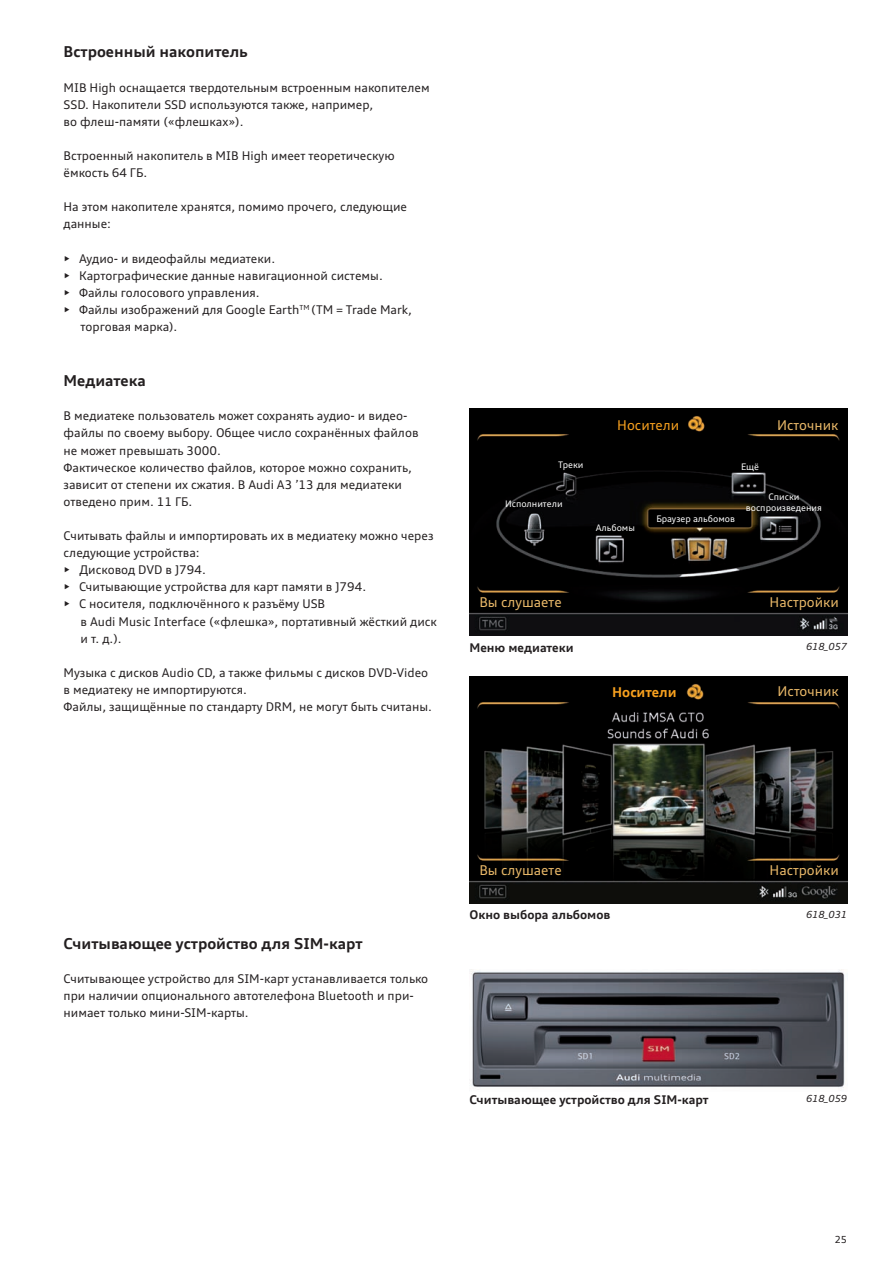
<style>
.page{position:relative;width:893px;height:1263px;background:#fff}
.page>*{position:absolute;margin:0;border:0;box-sizing:border-box;transform-origin:0 0}
.t1{font:700 15px "Audi Type";color:#231f20}
.t2{font:13.5px "Audi Type";color:#eab969}
.t3{font:13.5px "Audi Type";color:#f9a21f}
.t4{font:700 13.5px "Audi Type";color:#f9a21f}
.t5{font:12px/17.1px "Audi Type";color:#231f20}
.t6{font:700 12px "Audi Type";color:#231f20}
.t7{font:italic 9.75px "Audi Type";color:#231f20}
.t8{font:9.75px "Audi Type";color:#231f20}
.t9{font:9px/10.8px "Audi Type";color:#fff;text-align:center}
</style>
<div class="page">
<img style="left:469px;top:409px;width:378px;height:227px">
<img style="left:469px;top:676px;width:378px;height:227px">
<img style="left:470px;top:969px;width:375px;height:119px">
<p class="t1" style="left:64px;top:43px;width:186px">Встроенный накопитель</p>
<p class="t5" style="left:64px;top:79px;width:368px">MIB High оснащается твердотельным встроенным накопителем<br>SSD. Накопители SSD используются также, например,<br>во флеш-памяти («флешках»).</p>
<p class="t5" style="left:64px;top:147px;width:333px">Встроенный накопитель в MIB High имеет теоретическую ёмкость 64 ГБ.</p>
<p class="t5" style="left:64px;top:198px;width:345px">На этом накопителе хранятся, помимо прочего, следующие данные:</p>
<p class="t5" style="left:64px;top:250px;width:213px">• Аудио- и видеофайлы медиатеки.</p>
<p class="t5" style="left:64px;top:267px;width:321px">• Картографические данные навигационной системы.</p>
<p class="t5" style="left:64px;top:284px;width:198px">• Файлы голосового управления.</p>
<p class="t5" style="left:81px;top:301px;width:333px;text-indent:-17px">• Файлы изображений для Google Earth<sup>TM</sup> (TM = Trade Mark, торговая марка).</p>
<p class="t1" style="left:64px;top:371px;width:84px">Медиатека</p>
<p class="t5" style="left:64px;top:407px;width:356px">В медиатеке пользователь может сохранять аудио- и видео&shy;файлы по своему выбору. Общее число сохранённых файлов не может превышать 3000.<br>Фактическое количество файлов, которое можно сохранить, зависит от степени их сжатия. В Audi A3 ’13 для медиатеки отведено прим. 11 ГБ.</p>
<p class="t5" style="left:64px;top:527px;width:371px">Считывать файлы и импортировать их в медиатеку можно через следующие устройства:</p>
<p class="t5" style="left:64px;top:561px;width:144px">• Дисковод DVD в J794.</p>
<p class="t5" style="left:64px;top:578px;width:304px">• Считывающие устройства для карт памяти в J794.</p>
<p class="t5" style="left:81px;top:595px;width:358px;text-indent:-17px">• С носителя, подключённого к разъёму USB<br>в Audi Music Interface («флешка», портативный жёсткий диск и т. д.).</p>
<p class="t5" style="left:64px;top:664px;width:370px">Музыка с дисков Audio CD, а также фильмы с дисков DVD-Video в медиатеку не импортируются.<br>Файлы, защищённые по стандарту DRM, не могут быть считаны.</p>
<p class="t3" style="left:617px;top:417px;width:64px">Носители</p>
<p class="t2" style="left:777px;top:417px;width:63px">Источник</p>
<p class="t9" style="left:558px;top:459px;width:27px">Треки</p>
<p class="t9" style="left:505px;top:498px;width:59px">Исполнители</p>
<p class="t9" style="left:746px;top:492px;width:78px">Списки воспроизведения</p>
<p class="t9" style="left:741px;top:461px;width:19px">Ещё</p>
<p class="t9" style="left:656px;top:513px;width:80px">Браузер альбомов</p>
<p class="t9" style="left:596px;top:522px;width:41px">Альбомы</p>
<p class="t2" style="left:479px;top:594px;width:84px">Вы слушаете</p>
<p class="t6" style="left:469px;top:640px;width:106px">Меню медиатеки</p>
<p class="t4" style="left:612px;top:683px;width:66px">Носители</p>
<p class="t2" style="left:769px;top:594px;width:71px">Настройки</p>
<p class="t7" style="left:806px;top:641px;width:42px">618_057</p>
<p class="t2" style="left:777px;top:683px;width:63px">Источник</p>
<p class="t1" style="left:64px;top:934px;width:300px">Считывающее устройство для SIM-карт</p>
<p class="t5" style="left:64px;top:970px;width:366px">Считывающее устройство для SIM-карт устанавливается только при наличии опционального автотелефона Bluetooth и при&shy;нимает только мини-SIM-карты.</p>
<p class="t2" style="left:479px;top:862px;width:84px">Вы слушаете</p>
<p class="t6" style="left:469px;top:908px;width:142px">Окно выбора альбомов</p>
<p class="t6" style="left:469px;top:1092px;width:241px">Считывающее устройство для SIM-карт</p>
<p class="t2" style="left:769px;top:862px;width:71px">Настройки</p>
<p class="t7" style="left:806px;top:908px;width:42px">618_031</p>
<p class="t7" style="left:806px;top:1093px;width:42px">618_059</p>
<p class="t8" style="left:835px;top:1233px;width:14px">25</p>
</div>
